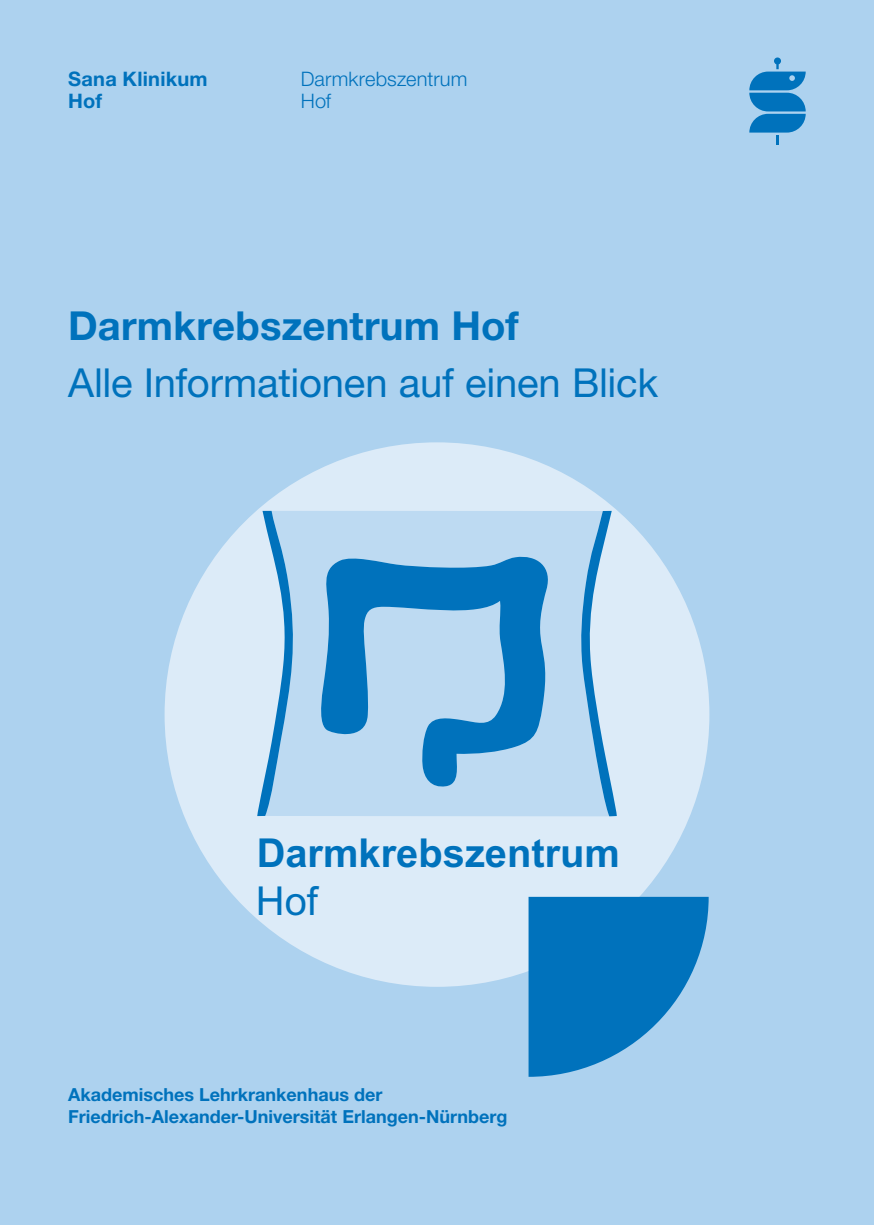
<style>
.page{position:relative;width:874px;height:1225px;background:#fff}
.page>*{position:absolute;margin:0;border:0;box-sizing:border-box;transform-origin:0 0}
.t1{font:40px "Helvetica Neue LT Pro";letter-spacing:-.005em;color:#0072bc}
.t2{font:700 40px "Helvetica Neue LT Pro";letter-spacing:.005em;color:#0072bc}
.t3{font:700 39.8px "Arial";color:#0072bc}
.t4{font:39.8px "Arial";color:#0072bc}
.t5{font:300 20px/22px "Helvetica Neue LT Pro";letter-spacing:.005em;color:#0072bc}
.t6{font:700 20px/22px "Helvetica Neue LT Pro";letter-spacing:.015em;color:#0072bc}
.t7{font:700 18px/21.6px "Helvetica Neue LT Pro";color:#0072bc}
</style>
<div class="page">
<div style="left:0;top:0;width:873px;height:1225px;background:#add2ef"></div>
<div style="left:164px;top:442px;width:545px;height:544px;background:#dcebf8;border-radius:50%"></div>
<div style="left:297px;top:510px;width:312px;height:306px;background:#bddaf2"></div>
<svg style="left:316px;top:554px;width:236px;height:234px;background:#6badda"></svg>
<svg style="left:257px;top:510px;width:40px;height:306px"></svg>
<svg style="left:579px;top:511px;width:37px;height:305px"></svg>
<svg style="left:528px;top:897px;width:180px;height:179px"></svg>
<svg style="left:749px;top:57px;width:56px;height:87px"></svg>
<p class="t6" style="left:68px;top:67px;width:141px">Sana Klinikum<br>Hof</p>
<p class="t5" style="left:300px;top:67px;width:168px">Darmkrebszentrum<br>Hof</p>
<h1 class="t2" style="left:68px;top:301px;width:452px">Darmkrebszentrum Hof</h1>
<h1 class="t1" style="left:68px;top:358px;width:591px">Alle Informationen auf einen Blick</h1>
<h2 class="t3" style="left:256px;top:825px;width:365px">Darmkrebszentrum</h2>
<h2 class="t4" style="left:256px;top:874px;width:63px">Hof</h2>
<p class="t7" style="left:68px;top:1083px;width:440px">Akademisches Lehrkrankenhaus der<br>Friedrich-Alexander-Universität Erlangen-Nürnberg</p>
</div>
